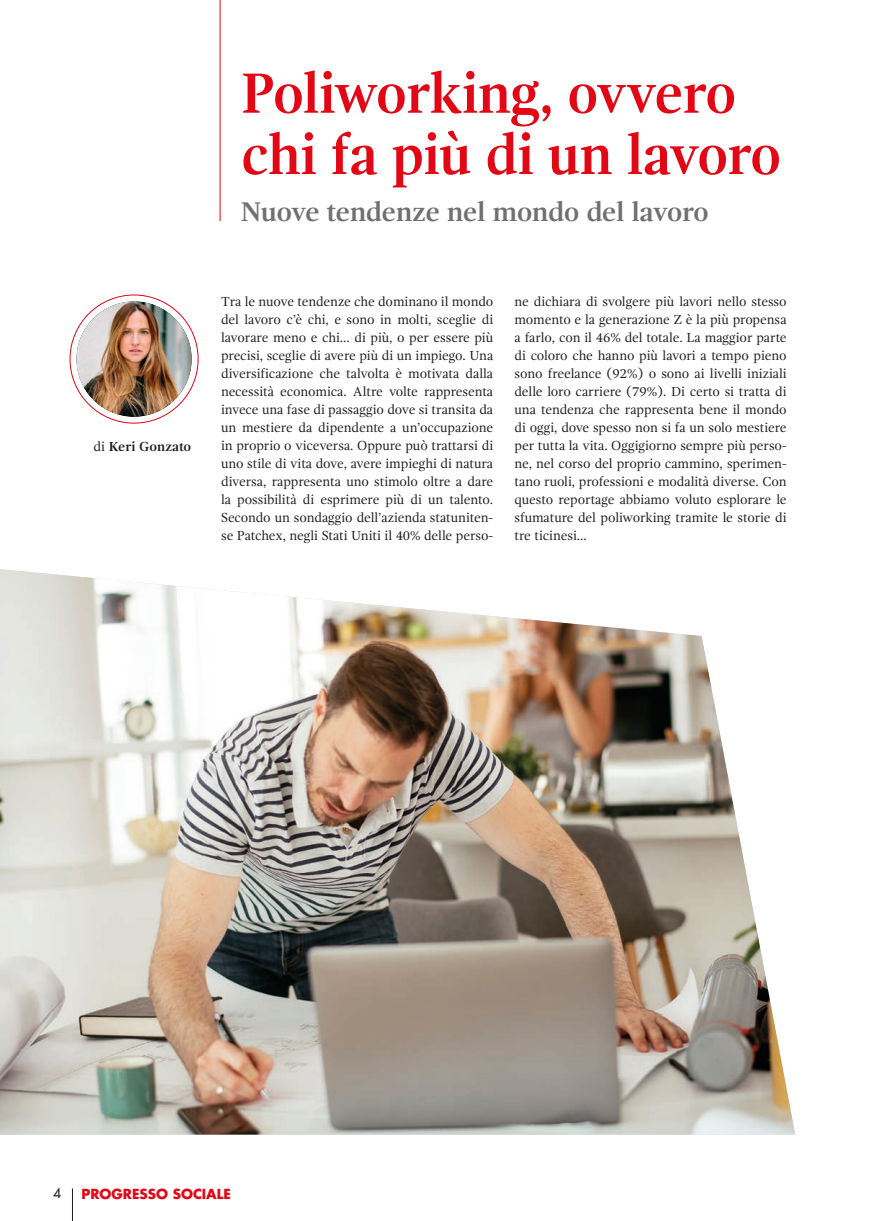
<style>
.page{position:relative;width:893px;height:1221px;background:#fff}
.page>*{position:absolute;margin:0;border:0;box-sizing:border-box;transform-origin:0 0}
.t1{font:700 58.35px/61.2px "Gandhi Serif";letter-spacing:-.02em;color:#e30614;scale:.95 1}
.t2{font:700 27.75px "Gandhi Serif";letter-spacing:-.025em;color:#70706f}
.t3{font:13.5px/18px "Gandhi Serif";letter-spacing:-.005em;color:#1d1d1b;text-align:justify}
.t4{font:700 13.5px "Futura Std";color:#e30614}
.t5{font:700 13.5px "Gandhi Serif";color:#1d1d1b}
.t6{font:13.5px "Futura Std";color:#1d1d1b}
.s1{font-weight:400}
</style>
<div class="page">
<img style="left:76px;top:301px;width:116px;height:116px;border-radius:58px">
<hr style="left:220px;top:0;width:1px;height:221px;background:#e30614">
<img style="left:0;top:569px;width:795px;height:565px">
<hr style="left:72px;top:1188px;width:1px;height:32px;background:#1d1d1b">
<p class="t5" style="left:93px;top:438px;width:99px"><span class="s1">di</span> Keri Gonzato</p>
<h1 class="t1" style="left:241px;top:63px;width:570px">Poliworking, ovvero chi fa più di un lavoro</h1>
<h2 class="t2" style="left:241px;top:195px;width:470px">Nuove tendenze nel mondo del lavoro</h2>
<p class="t3" style="left:221px;top:293px;width:274px">Tra le nuove tendenze che dominano il mondo del lavoro c’è chi, e sono in molti, sceglie di lavorare meno e chi… di più, o per essere più precisi, sceglie di avere più di un impiego. Una diversificazione che talvolta è motivata dalla necessità economica. Altre volte rappresenta invece una fase di passaggio dove si transita da un mestiere da dipendente a un’occupazione in proprio o viceversa. Oppure può trattarsi di uno stile di vita dove, avere impieghi di natura diversa, rappresenta uno stimolo oltre a dare la possibilità di esprimere più di un talento.<br>Secondo un sondaggio dell’azienda statuniten&shy;se Patchex, negli Stati Uniti il 40% delle perso-</p>
<p class="t3" style="left:514px;top:293px;width:274px">ne dichiara di svolgere più lavori nello stesso momento e la generazione Z è la più propensa a farlo, con il 46% del totale. La maggior parte di coloro che hanno più lavori a tempo pieno sono freelance (92%) o sono ai livelli iniziali delle loro carriere (79%). Di certo si tratta di una tendenza che rappresenta bene il mondo di oggi, dove spesso non si fa un solo mestiere per tutta la vita. Oggigiorno sempre più perso&shy;ne, nel corso del proprio cammino, sperimen&shy;tano ruoli, professioni e modalità diverse. Con questo reportage abbiamo voluto esplorare le sfumature del poliworking tramite le storie di tre ticinesi…</p>
<p class="t6" style="left:53px;top:1184px;width:10px">4</p>
<p class="t4" style="left:81px;top:1184px;width:151px">PROGRESSO SOCIALE</p>
</div>
